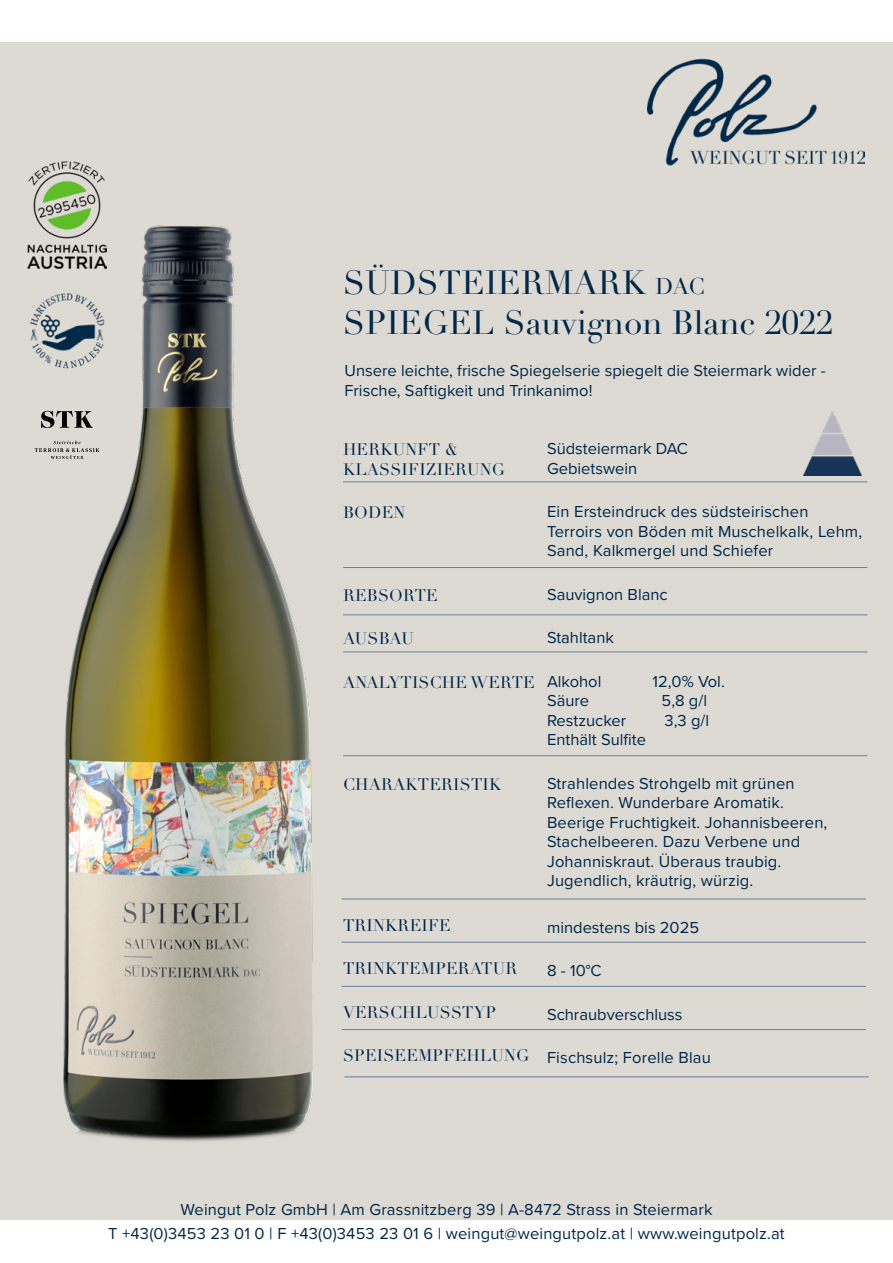
<style>
.page{position:relative;width:893px;height:1263px;background:#fff}
.page>*{position:absolute;margin:0;border:0;box-sizing:border-box;transform-origin:0 0}
.t1{font:33px/39.6px "Didot LT Pro";color:#002849}
.t2{font:16.5px/19.5px "Proxima Nova";letter-spacing:.01em;color:#002849}
.t3{font:16.5px/19.5px "Didot LT Pro";letter-spacing:.01em;color:#002849}
.s1{font-size:22.5px}
</style>
<div class="page">
<div style="left:0;top:43px;width:893px;height:1177px;background:#ddd9d3"></div>
<img style="left:64px;top:226px;width:249px;height:915px">
<hr style="left:343px;top:481px;width:524px;height:1px;background:#6b7d9b">
<hr style="left:343px;top:567px;width:524px;height:1px;background:#6b7d9b">
<hr style="left:343px;top:614px;width:524px;height:1px;background:#6b7d9b">
<hr style="left:343px;top:651px;width:524px;height:1px;background:#6b7d9b">
<hr style="left:343px;top:755px;width:524px;height:1px;background:#6b7d9b">
<hr style="left:342px;top:899px;width:524px;height:1px;background:#6b7d9b">
<hr style="left:342px;top:942px;width:524px;height:1px;background:#6b7d9b">
<hr style="left:342px;top:986px;width:524px;height:1px;background:#6b7d9b">
<hr style="left:342px;top:1029px;width:524px;height:1px;background:#6b7d9b">
<hr style="left:344px;top:1076px;width:525px;height:1px;background:#6b7d9b">
<img style="left:648px;top:58px;width:217px;height:108px">
<img style="left:803px;top:411px;width:59px;height:64px">
<img style="left:28px;top:162px;width:78px;height:107px">
<svg style="left:35px;top:441px;width:64px;height:18px"></svg>
<svg style="left:41px;top:411px;width:52px;height:17px"></svg>
<img style="left:30px;top:293px;width:76px;height:79px">
<h1 class="t1" style="left:343px;top:264px;width:492px">SÜDSTEIERMARK <span class="s1">DAC<br></span>SPIEGEL Sauvignon Blanc 2022</h1>
<p class="t2" style="left:344px;top:360px;width:483px">Unsere leichte, frische Spiegelserie spiegelt die Steiermark wider -<br>Frische, Saftigkeit und Trinkanimo!</p>
<p class="t3" style="left:343px;top:440px;width:164px">HERKUNFT &amp;<br>KLASSIFIZIERUNG</p>
<p class="t3" style="left:343px;top:503px;width:64px">BODEN</p>
<p class="t3" style="left:343px;top:586px;width:96px">REBSORTE</p>
<p class="t3" style="left:343px;top:629px;width:73px">AUSBAU</p>
<p class="t3" style="left:343px;top:673px;width:193px">ANALYTISCHE WERTE</p>
<p class="t3" style="left:343px;top:775px;width:160px">CHARAKTERISTIK</p>
<p class="t3" style="left:343px;top:916px;width:109px">TRINKREIFE</p>
<p class="t3" style="left:343px;top:959px;width:176px">TRINKTEMPERATUR</p>
<p class="t3" style="left:343px;top:1003px;width:155px">VERSCHLUSSTYP</p>
<p class="t3" style="left:343px;top:1046px;width:188px">SPEISEEMPFEHLUNG</p>
<p class="t2" style="left:547px;top:438px;width:143px">Südsteiermark DAC<br>Gebietswein</p>
<p class="t2" style="left:547px;top:501px;width:317px">Ein Ersteindruck des südsteirischen<br>Terroirs von Böden mit Muschelkalk, Lehm,<br>Sand, Kalkmergel und Schiefer</p>
<p class="t2" style="left:547px;top:584px;width:122px">Sauvignon Blanc</p>
<p class="t2" style="left:547px;top:627px;width:68px">Stahltank</p>
<p class="t2" style="left:547px;top:671px;width:56px">Alkohol</p>
<p class="t2" style="left:652px;top:671px;width:74px">12,0% Vol.</p>
<p class="t2" style="left:547px;top:690px;width:44px">Säure</p>
<p class="t2" style="left:662px;top:690px;width:47px">5,8 g/l</p>
<p class="t2" style="left:547px;top:710px;width:81px">Restzucker</p>
<p class="t2" style="left:665px;top:710px;width:46px">3,3 g/l</p>
<p class="t2" style="left:547px;top:729px;width:100px">Enthält Sulfite</p>
<p class="t2" style="left:547px;top:773px;width:282px">Strahlendes Strohgelb mit grünen Reflexen. Wunderbare Aromatik.<br>Beerige Fruchtigkeit. Johannisbeeren, Stachelbeeren. Dazu Verbene und Johanniskraut. Überaus traubig.<br>Jugendlich, kräutrig, würzig.</p>
<p class="t2" style="left:547px;top:917px;width:154px">mindestens bis 2025</p>
<p class="t2" style="left:547px;top:960px;width:56px">8 - 10°C</p>
<p class="t2" style="left:547px;top:1004px;width:137px">Schraubverschluss</p>
<p class="t2" style="left:547px;top:1047px;width:165px">Fischsulz; Forelle Blau</p>
<p class="t2" style="left:108px;top:1197px;width:678px;line-height:24px;text-align:center">Weingut Polz GmbH | Am Grassnitzberg 39 | A-8472 Strass in Steiermark<br>T +43(0)3453 23 01 0 | F +43(0)3453 23 01 6 | weingut@weingutpolz.at | www.weingutpolz.at</p>
</div>
